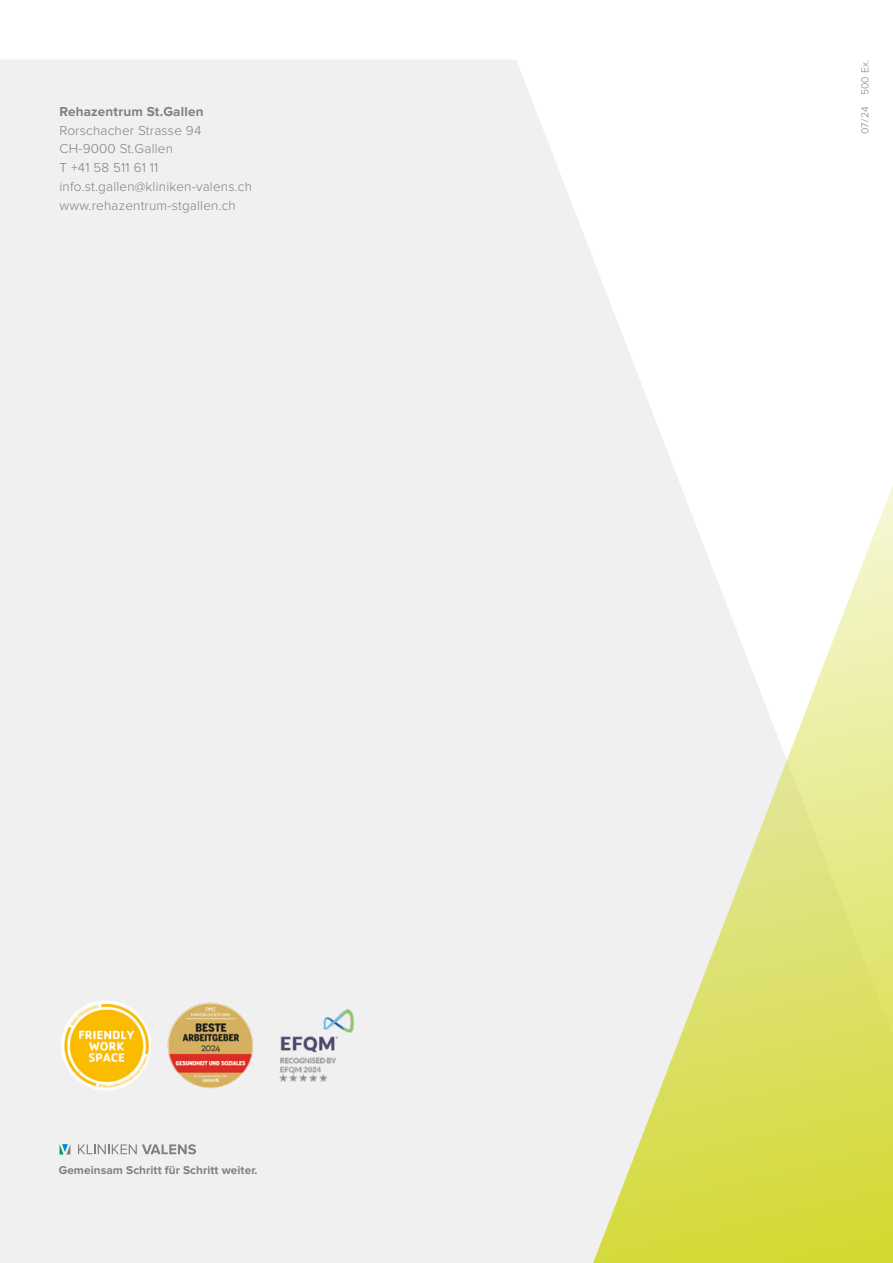
<style>
.page{position:relative;width:893px;height:1263px;background:#fff}
.page>*{position:absolute;margin:0;border:0;box-sizing:border-box;transform-origin:0 0}
.t1{font:300 13.5px/18.8px "Proxima Nova";letter-spacing:.015em;color:#818080}
.t2{font:700 13.5px "Proxima Nova";letter-spacing:.015em;color:#818080}
.t3{font:700 11.85px "Proxima Nova";letter-spacing:.005em;color:#818080}
.t4{font:300 10.5px "Proxima Nova";letter-spacing:.015em;color:#818080}
</style>
<div class="page">
<div style="left:0;top:60px;width:667px;height:1203px;background:#f0f0f0"></div>
<img style="left:168px;top:1003px;width:85px;height:85px;border-radius:43px">
<img style="left:275px;top:999px;width:82px;height:91px">
<img style="left:61px;top:1001px;width:90px;height:89px">
<svg style="left:588px;top:451px;width:305px;height:812px;fill:#f0f0f0"></svg>
<svg style="left:78px;top:1144px;width:118px;height:10px"></svg>
<svg style="left:60px;top:1144px;width:10px;height:10px"></svg>
<p class="t2" style="left:60px;top:104px;width:145px">Rehazentrum St.Gallen</p>
<p class="t1" style="left:60px;top:121px;width:194px">Rorschacher Strasse 94<br>CH-9000 St.Gallen<br>T +41 58 511 61 11 info.st.gallen@kliniken-valens.ch www.rehazentrum-stgallen.ch</p>
<p class="t3" style="left:59px;top:1163px;width:200px">Gemeinsam Schritt für Schritt weiter.</p>
<p class="t4" style="left:859px;top:134px;width:76px;rotate:-90deg">07/24 500 Ex.</p>
</div>
